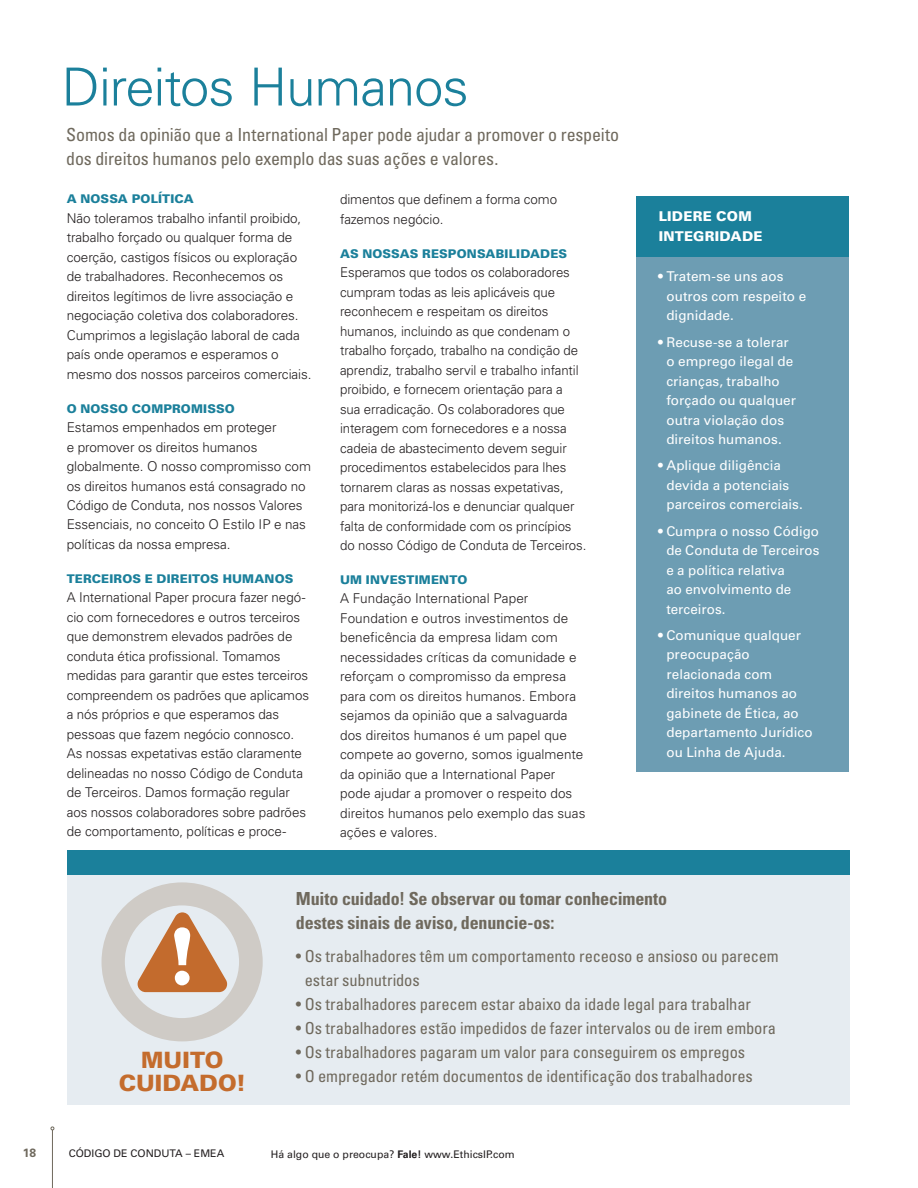
<style>
.page{position:relative;width:918px;height:1188px;background:#fff}
.page>*{position:absolute;margin:0;border:0;box-sizing:border-box;transform-origin:0 0}
.t1{font:300 52.5px "Univers LT Std";letter-spacing:-.015em;color:#1b809b}
.t2{font:900 22.5px/22.5px "Univers LT Std";color:#c46c2d;text-align:center}
.t3{font:condensed 18px/24px "Univers LT Std";letter-spacing:-.015em;color:#6f695d}
.t4{font:700 condensed 18px "Univers LT Std";letter-spacing:-.01em;color:#6f695d}
.t5{font:condensed 16.5px/24px "Univers LT Std";letter-spacing:-.01em;color:#6f695d}
.t6{font:300 13.5px/19.5px "Univers LT Std";letter-spacing:-.005em;color:#231f20}
.t7{font:13.5px/19.5px "Univers LT Std";color:#fff}
.H3___Yellow{font:900 13.5px/19.5px "Univers LT Std";letter-spacing:.015em;color:#fff}
.t8{font:900 12px "Univers LT Std";letter-spacing:.01em;color:#1b809b}
.t9{font:700 12px "Univers LT Std";color:#6f695d}
.t10{font:10.5px "Univers LT Std";color:#231f20}
.s1{font-weight:700}
</style>
<div class="page">
<hr style="left:52px;top:1130px;width:1px;height:58px;background:#6f695d">
<div style="left:636px;top:257px;width:213px;height:515px;background:#6d9db3"></div>
<div style="left:636px;top:196px;width:213px;height:61px;background:#1b809b"></div>
<div style="left:68px;top:873px;width:782px;height:231px;background:#e6ecf1"></div>
<div style="left:68px;top:850px;width:782px;height:25px;background:#1b809b"></div>
<svg style="left:102px;top:882px;width:161px;height:159px"></svg>
<div style="left:175px;top:971px;width:15px;height:14px;background:#fff;border-radius:50%"></div>
<h1 class="t1" style="left:62px;top:55px;width:408px">Direitos Humanos</h1>
<h2 class="t3" style="left:66px;top:122px;width:554px">Somos da opinião que a International Paper pode ajudar a promover o respeito dos direitos humanos pelo exemplo das suas ações e valores.</h2>
<h2 class="t8" style="left:67px;top:191px;width:129px">A NOSSA POLÍTICA</h2>
<h2 class="t6" style="left:67px;top:208px;width:246px">Não toleramos trabalho infantil proibido, trabalho forçado ou qualquer forma de coerção, castigos físicos ou exploração de trabalhadores. Reconhecemos os direitos legítimos de livre associação e negociação coletiva dos colaboradores.<br>Cumprimos a legislação laboral de cada país onde operamos e esperamos o mesmo dos nossos parceiros comerciais.</h2>
<h2 class="t8" style="left:67px;top:401px;width:170px">O NOSSO COMPROMISSO</h2>
<h2 class="t6" style="left:67px;top:417px;width:246px">Estamos empenhados em proteger<br>e promover os direitos humanos globalmente. O nosso compromisso com os direitos humanos está consagrado no Código de Conduta, nos nossos Valores Essenciais, no conceito O Estilo IP e nas políticas da nossa empresa.</h2>
<h2 class="t8" style="left:67px;top:571px;width:228px">TERCEIROS E DIREITOS HUMANOS</h2>
<h2 class="t6" style="left:67px;top:588px;width:244px">A International Paper procura fazer negó&shy;cio com fornecedores e outros terceiros que demonstrem elevados padrões de conduta ética profissional. Tomamos medidas para garantir que estes terceiros compreendem os padrões que aplicamos a nós próprios e que esperamos das pessoas que fazem negócio connosco.<br>As nossas expetativas estão claramente delineadas no nosso Código de Conduta de Terceiros. Damos formação regular aos nossos colaboradores sobre padrões de comportamento, políticas e proce-</h2>
<h2 class="t6" style="left:340px;top:190px;width:219px">dimentos que definem a forma como fazemos negócio.</h2>
<h2 class="t8" style="left:340px;top:246px;width:229px">AS NOSSAS RESPONSABILIDADES</h2>
<h2 class="t6" style="left:340px;top:263px;width:248px">Esperamos que todos os colaboradores cumpram todas as leis aplicáveis que reconhecem e respeitam os direitos humanos, incluindo as que condenam o trabalho forçado, trabalho na condição de aprendiz, trabalho servil e trabalho infantil proibido, e fornecem orientação para a sua erradicação. Os colaboradores que interagem com fornecedores e a nossa cadeia de abastecimento devem seguir procedimentos estabelecidos para lhes tornarem claras as nossas expetativas, para monitorizá-los e denunciar qualquer falta de conformidade com os princípios do nosso Código de Conduta de Terceiros.</h2>
<h2 class="t8" style="left:340px;top:572px;width:129px">UM INVESTIMENTO</h2>
<h2 class="t6" style="left:340px;top:589px;width:247px">A Fundação International Paper Foundation e outros investimentos de beneficência da empresa lidam com necessidades críticas da comunidade e reforçam o compromisso da empresa para com os direitos humanos. Embora sejamos da opinião que a salvaguarda dos direitos humanos é um papel que compete ao governo, somos igualmente da opinião que a International Paper pode ajudar a promover o respeito dos direitos humanos pelo exemplo das suas ações e valores.</h2>
<p class="H3___Yellow" style="left:659px;top:207px;width:105px">LIDERE COM<br>INTEGRIDADE</p>
<h2 class="t7" style="left:666px;top:267px;width:141px;text-indent:-8px">• Tratem-se uns aos outros com respeito e dignidade.</h2>
<h2 class="t7" style="left:666px;top:332px;width:131px;text-indent:-8px">• Recuse-se a tolerar o emprego ilegal de crianças, trabalho forçado ou qualquer outra violação dos direitos humanos.</h2>
<h2 class="t7" style="left:666px;top:456px;width:138px;text-indent:-8px">• Aplique diligência devida a potenciais parceiros comerciais.</h2>
<h2 class="t7" style="left:666px;top:521px;width:155px;text-indent:-8px">• Cumpra o nosso Código de Conduta de Terceiros e a política relativa<br>ao envolvimento de terceiros.</h2>
<h2 class="t7" style="left:666px;top:625px;width:148px;text-indent:-8px">• Comunique qualquer preocupação relacionada com direitos humanos ao gabinete de Ética, ao departamento Jurídico ou Linha de Ajuda.</h2>
<p class="t2" style="left:119px;top:1049px;width:129px">MUITO<br>CUIDADO!</p>
<h2 class="t4" style="left:296px;top:888px;width:373px">Muito cuidado! Se observar ou tomar conhecimento</h2>
<h2 class="t4" style="left:296px;top:912px;width:260px">destes sinais de aviso, denuncie-os:</h2>
<h2 class="t5" style="left:305px;top:944px;width:475px;text-indent:-9px">• Os trabalhadores têm um comportamento receoso e ansioso ou parecem estar subnutridos</h2>
<h2 class="t5" style="left:296px;top:992px;width:456px">• Os trabalhadores parecem estar abaixo da idade legal para trabalhar</h2>
<h2 class="t5" style="left:296px;top:1016px;width:482px">• Os trabalhadores estão impedidos de fazer intervalos ou de irem embora</h2>
<h2 class="t5" style="left:296px;top:1040px;width:451px">• Os trabalhadores pagaram um valor para conseguirem os empregos</h2>
<h2 class="t5" style="left:296px;top:1064px;width:459px">• O empregador retém documentos de identificação dos trabalhadores</h2>
<p class="t9" style="left:23px;top:1146px;width:15px">18</p>
<p class="t10" style="left:69px;top:1147px;width:157px">CÓDIGO DE CONDUTA – EMEA</p>
<p class="t10" style="left:271px;top:1148px;width:245px">Há algo que o preocupa? <span class="s1">Fale!</span> www.EthicsIP.com</p>
</div>
